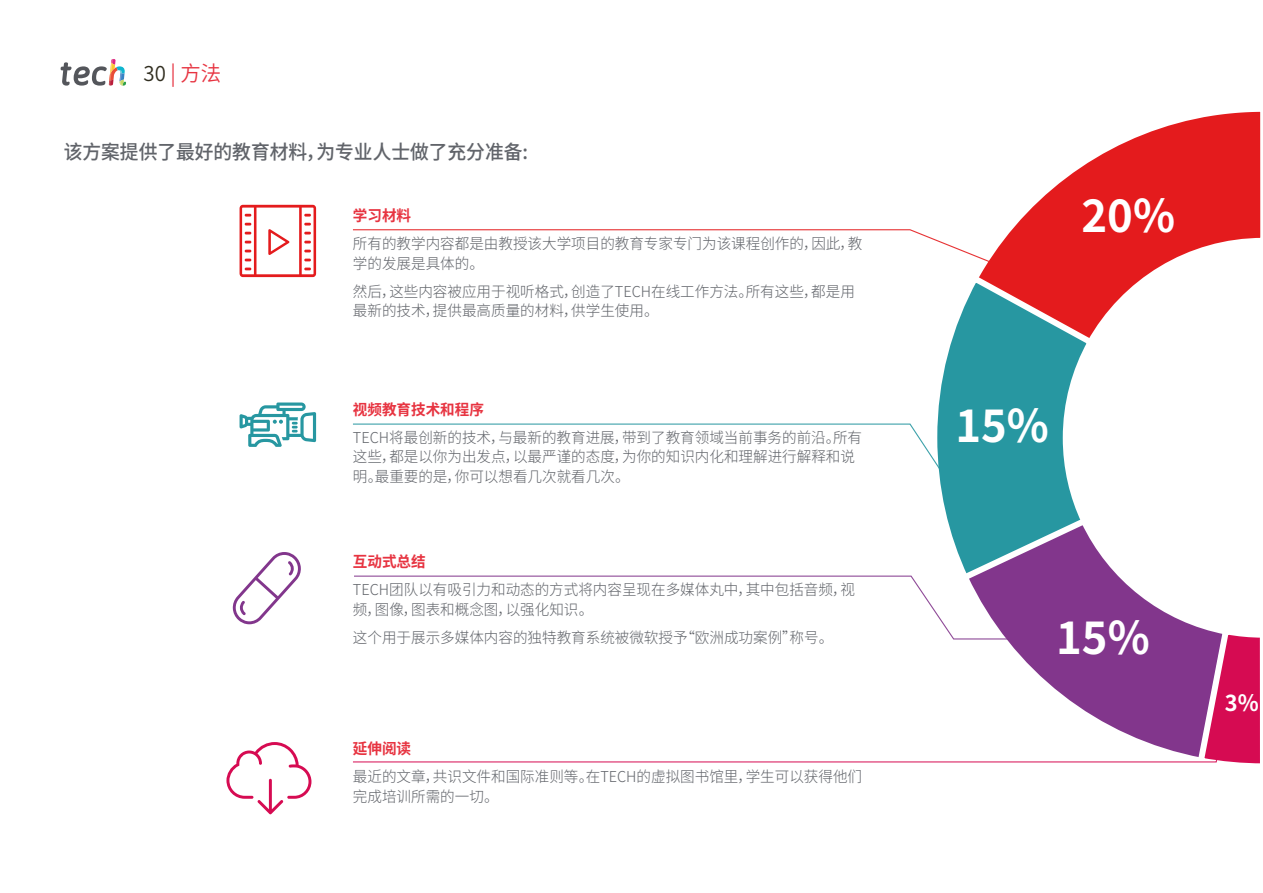
<style>
.page{position:relative;width:1263px;height:893px;background:#fff}
.page>*{position:absolute;margin:0;border:0;box-sizing:border-box;transform-origin:0 0}
.t1{font:700 45px "Source Han Sans CN";color:#fff}
.t2{font:700 22.5px "Source Han Sans CN";color:#fff}
.t3{font:21px "Source Han Sans CN";color:#e73441}
.t4{font:500 19.5px "Source Han Sans CN";color:#61646a;scale:.96 1}
.t5{font:300 15px/19.5px "Source Han Sans CN";color:#61646a}
.t6{font:700 15px "Source Han Sans CN";color:#e73441}
.s1{color:#312e20}
</style>
<div class="page">
<svg style="left:1012px;top:111px;width:249px;height:212px"></svg>
<svg style="left:937px;top:270px;width:162px;height:280px"></svg>
<svg style="left:957px;top:513px;width:237px;height:166px"></svg>
<svg style="left:1194px;top:625px;width:66px;height:139px;background:#cb3b79"></svg>
<svg style="left:353px;top:229px;width:678px;height:50px"></svg>
<svg style="left:353px;top:423px;width:668px;height:121px"></svg>
<svg style="left:354px;top:575px;width:831px;height:65px"></svg>
<svg style="left:353px;top:679px;width:882px;height:84px"></svg>
<svg style="left:240px;top:205px;width:76px;height:72px"></svg>
<svg style="left:226px;top:742px;width:85px;height:72px"></svg>
<svg style="left:233px;top:552px;width:68px;height:72px"></svg>
<svg style="left:240px;top:402px;width:76px;height:45px"></svg>
<svg style="left:61px;top:59px;width:65px;height:27px"></svg>
<h3 class="t3" style="left:144px;top:61px;width:79px"><span class="s1">30</span> | 方法</h3>
<h3 class="t4" style="left:64px;top:141px;width:485px">该方案提供了最好的教育材料，为专业人士做了充分准备:</h3>
<p class="t6" style="left:353px;top:207px;width:60px">学习材料</p>
<p class="t5" style="left:353px;top:234px;width:511px">所有的教学内容都是由教授该大学项目的教育专家专门为该课程创作的，因此，教学的发展是具体的。</p>
<p class="t5" style="left:353px;top:282px;width:503px">然后，这些内容被应用于视听格式，创造了TECH在线工作方法。所有这些，都是用最新的技术，提供最高质量的材料，供学生使用。</p>
<p class="t6" style="left:353px;top:401px;width:132px">视频教育技术和程序</p>
<p class="t5" style="left:353px;top:428px;width:511px">TECH将最创新的技术，与最新的教育进展，带到了教育领域当前事务的前沿。所有这些，都是以你为出发点，以最严谨的态度，为你的知识内化和理解进行解释和说明。最重要的是，你可以想看几次就看几次。</p>
<p class="t6" style="left:353px;top:553px;width:74px">互动式总结</p>
<p class="t5" style="left:353px;top:580px;width:503px">TECH团队以有吸引力和动态的方式将内容呈现在多媒体丸中，其中包括音频，视频，图像，图表和概念图，以强化知识。</p>
<p class="t5" style="left:353px;top:628px;width:482px">这个用于展示多媒体内容的独特教育系统被微软授予“欧洲成功案例”称号。</p>
<p class="t6" style="left:353px;top:740px;width:60px">延伸阅读</p>
<p class="t5" style="left:353px;top:767px;width:511px">最近的文章，共识文件和国际准则等。在TECH的虚拟图书馆里，学生可以获得他们完成培训所需的一切。</p>
<h1 class="t1" style="left:1081px;top:190px;width:95px">20%</h1>
<h1 class="t1" style="left:955px;top:400px;width:95px">15%</h1>
<h1 class="t1" style="left:1056px;top:612px;width:95px">15%</h1>
<h2 class="t2" style="left:1225px;top:690px;width:35px">3%</h2>
</div>
